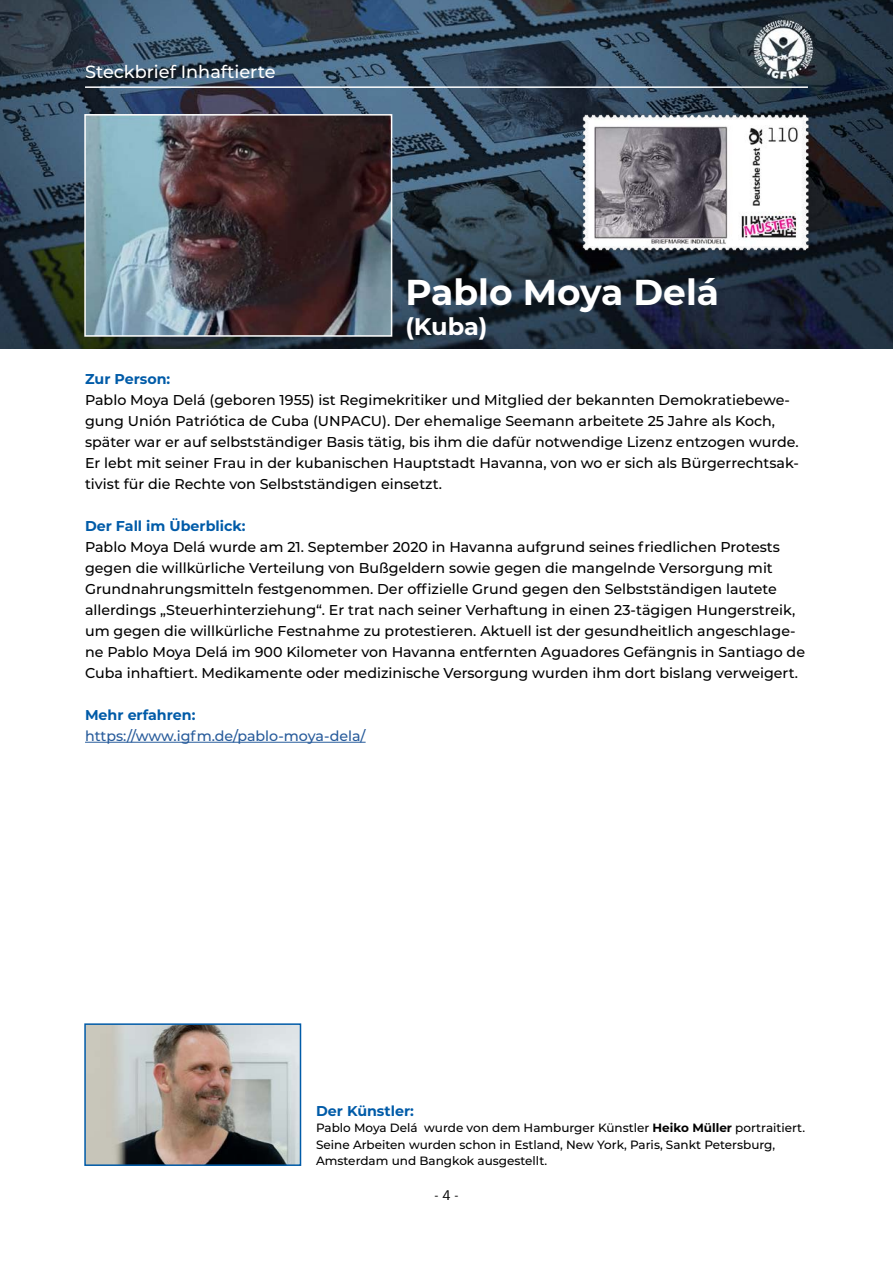
<style>
.page{position:relative;width:893px;height:1263px;background:#fff}
.page>*{position:absolute;margin:0;border:0;box-sizing:border-box;transform-origin:0 0}
.t1{font:700 36px "Montserrat";color:#fff}
.t2{font:700 24px "Montserrat";color:#fff}
.t3{font:500 17.7px "Montserrat";color:#fff}
.t4{font:500 14.25px/21px "Montserrat";color:#000}
.t5{font:700 14.25px "Montserrat";color:#005ba8}
.t6{font:500 14.25px "Montserrat";color:#275b9b}
.t7{font:13.5px "Graphik";color:#000}
.t8{font:500 12px/16.5px "Montserrat";color:#000}
.s1{font-weight:700}
</style>
<div class="page">
<img style="left:0;top:0;width:893px;height:349px">
<hr style="left:85px;top:742px;width:281px;height:1px;background:#275b9b">
<hr style="left:85px;top:86px;width:723px;height:2px;background:#fff">
<img style="left:87px;top:117px;width:302px;height:217px">
<div style="left:84px;top:114px;width:308px;height:223px;border:2px solid #fff"></div>
<img style="left:571px;top:108px;width:248px;height:154px">
<img style="left:87px;top:1026px;width:211px;height:137px">
<div style="left:84px;top:1023px;width:217px;height:143px;border:2px solid #005ba8"></div>
<p class="t3" style="left:85px;top:60px;width:192px">Steckbrief Inhaftierte</p>
<h1 class="t1" style="left:405px;top:267px;width:315px">Pablo Moya Delá</h1>
<h2 class="t2" style="left:405px;top:309px;width:84px">(Kuba)</h2>
<p class="t5" style="left:85px;top:368px;width:87px">Zur Person:</p>
<p class="t4" style="left:85px;top:389px;width:715px">Pablo Moya Delá (geboren 1955) ist Regimekritiker und Mitglied der bekannten Demokratiebewe&shy;gung Unión Patriótica de Cuba (UNPACU). Der ehemalige Seemann arbeitete 25 Jahre als Koch, später war er auf selbstständiger Basis tätig, bis ihm die dafür notwendige Lizenz entzogen wurde.<br>Er lebt mit seiner Frau in der kubanischen Hauptstadt Havanna, von wo er sich als Bürgerrechtsak&shy;tivist für die Rechte von Selbstständigen einsetzt.</p>
<p class="t5" style="left:85px;top:515px;width:162px">Der Fall im Überblick:</p>
<p class="t4" style="left:85px;top:536px;width:721px">Pablo Moya Delá wurde am 21. September 2020 in Havanna aufgrund seines friedlichen Protests gegen die willkürliche Verteilung von Bußgeldern sowie gegen die mangelnde Versorgung mit Grundnahrungsmitteln festgenommen. Der offizielle Grund gegen den Selbstständigen lautete allerdings „Steuerhinterziehung“. Er trat nach seiner Verhaftung in einen 23-tägigen Hungerstreik, um gegen die willkürliche Festnahme zu protestieren. Aktuell ist der gesundheitlich angeschlage&shy;ne Pablo Moya Delá im 900 Kilometer von Havanna entfernten Aguadores Gefängnis in Santiago de Cuba inhaftiert. Medikamente oder medizinische Versorgung wurden ihm dort bislang verweigert.</p>
<p class="t5" style="left:85px;top:704px;width:112px">Mehr erfahren:</p>
<p class="t6" style="left:85px;top:726px;width:282px">https://www.igfm.de/pablo-moya-dela/</p>
<p class="t5" style="left:316px;top:1100px;width:99px">Der Künstler:</p>
<p class="t8" style="left:316px;top:1119px;width:490px">Pablo Moya Delá wurde von dem Hamburger Künstler <span class="s1">Heiko Müller</span> portraitiert.<br>Seine Arbeiten wurden schon in Estland, New York, Paris, Sankt Petersburg,<br>Amsterdam und Bangkok ausgestellt.</p>
<p class="t7" style="left:434px;top:1184px;width:26px">- 4 -</p>
</div>
